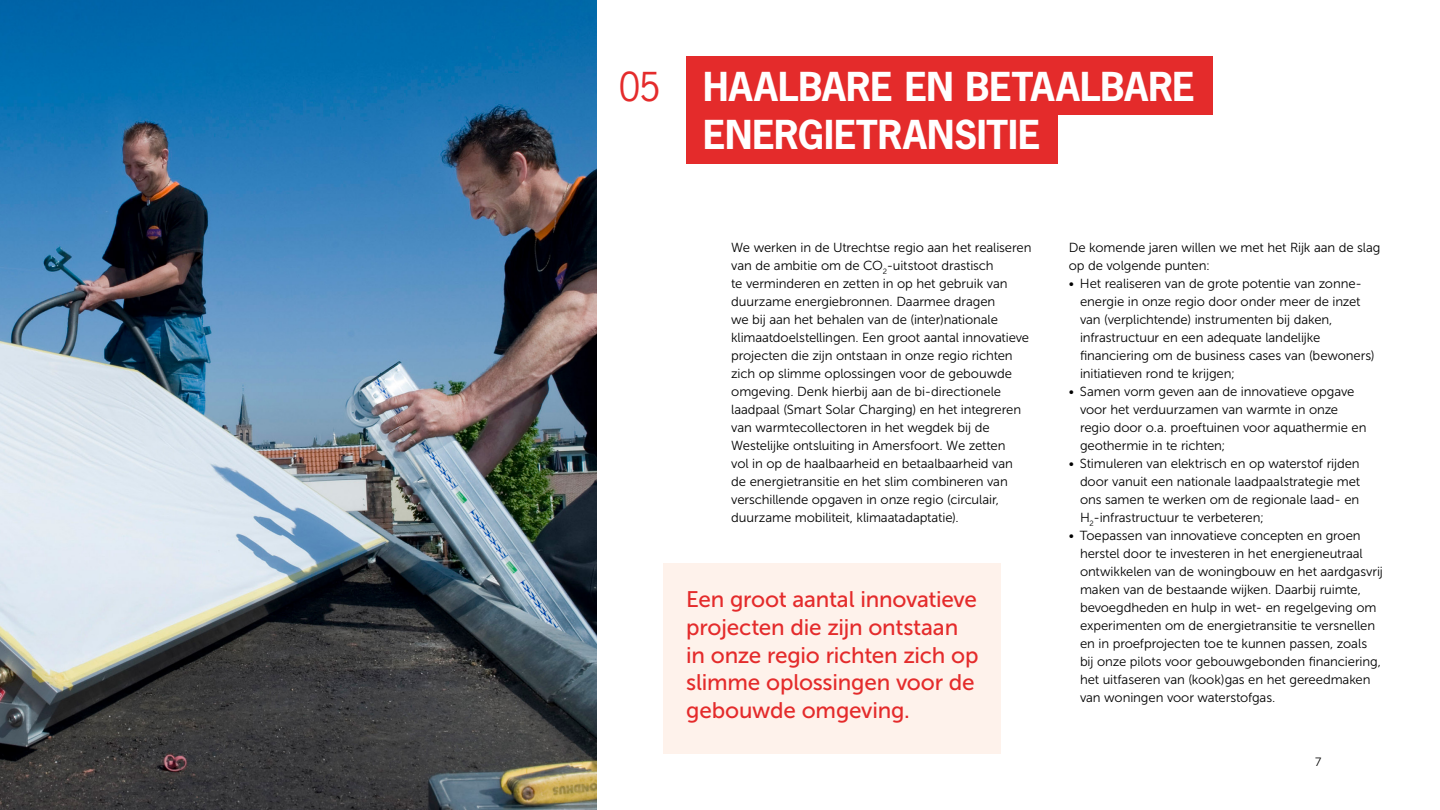
<style>
.page{position:relative;width:1440px;height:810px;background:#fff}
.page>*{position:absolute;margin:0;border:0;box-sizing:border-box;transform-origin:0 0}
.t1{font:700 37.5px/48px "News Gothic Std";letter-spacing:-.005em;color:#fff}
.t2{font:37.5px "News Gothic Std";color:#e42b2b}
.QUOTE{font:22.5px/27.8px "Museo Sans 500";letter-spacing:-.01em;color:#e42b2b}
.BROOD{font:13.12px/18px "Museo Sans 300";letter-spacing:-.01em;color:#000}
.t3{font:12px "Museo Sans 300";color:#000}
</style>
<div class="page">
<img style="left:0;top:0;width:596px;height:810px">
<div style="left:686px;top:56px;width:526px;height:59px;background:#e42b2b"></div>
<div style="left:686px;top:105px;width:372px;height:59px;background:#e42b2b"></div>
<div style="left:664px;top:563px;width:337px;height:191px;background:#fef2eb"></div>
<p class="t2" style="left:619px;top:63px;width:44px">05</p>
<p class="t1" style="left:703px;top:63px;width:493px">HAALBARE EN BETAALBARE<br>ENERGIETRANSITIE</p>
<p class="BROOD" style="left:731px;top:239px;width:302px">We werken in de Utrechtse regio aan het realiseren van de ambitie om de CO<sub>2</sub>-uitstoot drastisch<br>te verminderen en zetten in op het gebruik van duurzame energiebronnen. Daarmee dragen<br>we bij aan het behalen van de (inter)nationale klimaatdoelstellingen. Een groot aantal innovatieve projecten die zijn ontstaan in onze regio richten zich op slimme oplossingen voor de gebouwde omgeving. Denk hierbij aan de bi-directionele laadpaal (Smart Solar Charging) en het integreren van warmtecollectoren in het wegdek bij de Westelijke ontsluiting in Amersfoort. We zetten<br>vol in op de haalbaarheid en betaalbaarheid van<br>de energietransitie en het slim combineren van verschillende opgaven in onze regio (circulair, duurzame mobiliteit, klimaatadaptatie).</p>
<p class="QUOTE" style="left:686px;top:586px;width:294px">Een groot aantal innovatieve projecten die zijn ontstaan in onze regio richten zich op slimme oplossingen voor de gebouwde omgeving.</p>
<p class="BROOD" style="left:1069px;top:239px;width:313px">De komende jaren willen we met het Rijk aan de slag op de volgende punten:</p>
<p class="BROOD" style="left:1080px;top:275px;width:296px;text-indent:-11px">• Het realiseren van de grote potentie van zonne&shy;energie in onze regio door onder meer de inzet van (verplichtende) instrumenten bij daken, infrastructuur en een adequate landelijke financiering om de business cases van (bewoners) initiatieven rond te krijgen;</p>
<p class="BROOD" style="left:1080px;top:383px;width:288px;text-indent:-11px">• Samen vorm geven aan de innovatieve opgave voor het verduurzamen van warmte in onze regio door o.a. proeftuinen voor aquathermie en geothermie in te richten;</p>
<p class="BROOD" style="left:1080px;top:455px;width:282px;text-align:justify;text-indent:-11px">• Stimuleren van elektrisch en op waterstof rijden door vanuit een nationale laadpaalstrategie met ons samen te werken om de regionale laad- en H<sub>2</sub>-infrastructuur te verbeteren;</p>
<p class="BROOD" style="left:1080px;top:527px;width:305px;text-indent:-11px">• Toepassen van innovatieve concepten en groen herstel door te investeren in het energieneutraal ontwikkelen van de woningbouw en het aardgasvrij maken van de bestaande wijken. Daarbij ruimte, bevoegdheden en hulp in wet- en regelgeving om experimenten om de energietransitie te versnellen en in proefprojecten toe te kunnen passen, zoals bij onze pilots voor gebouwgebonden financiering, het uitfaseren van (kook)gas en het gereedmaken van woningen voor waterstofgas.</p>
<p class="t3" style="left:1315px;top:755px;width:8px">7</p>
</div>
